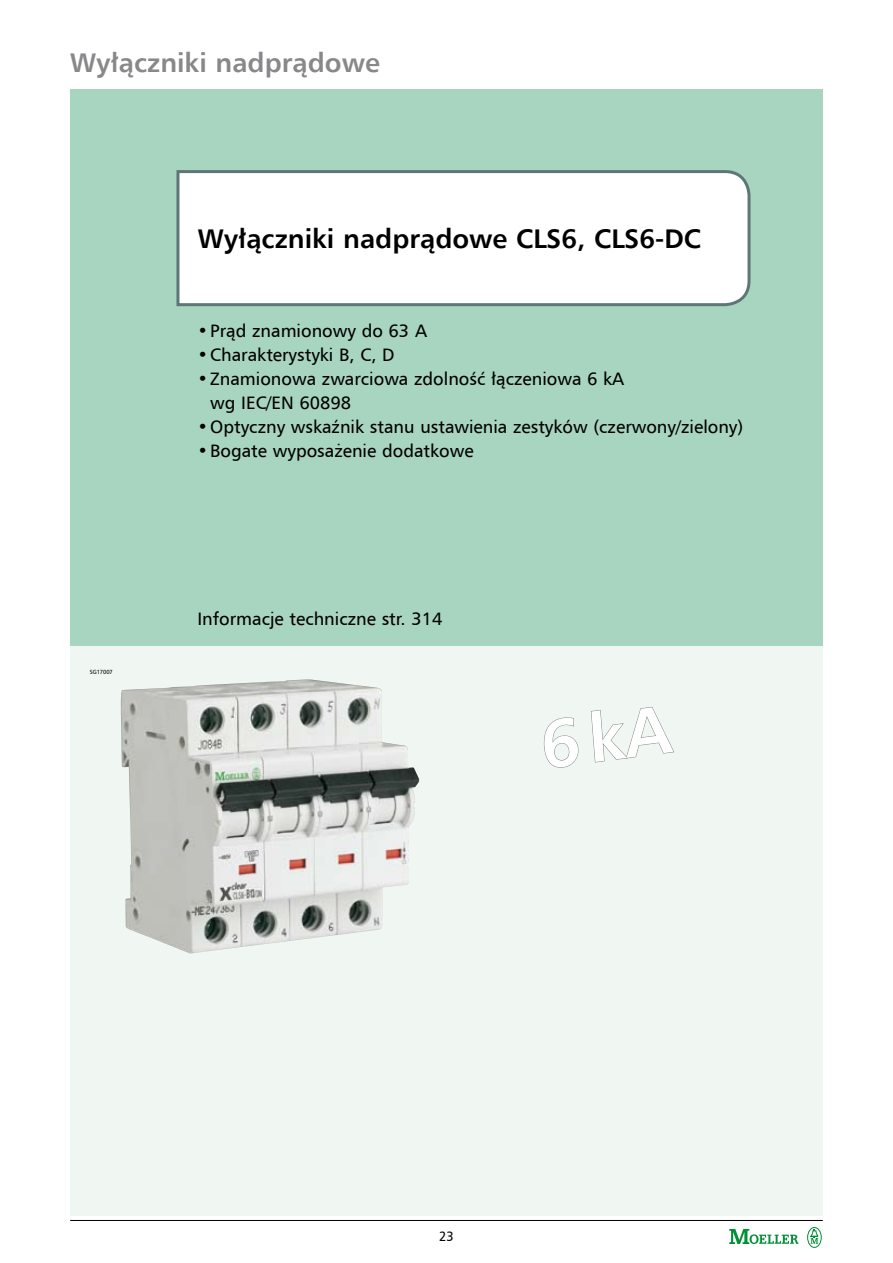
<style>
.page{position:relative;width:893px;height:1263px;background:#fff}
.page>*{position:absolute;margin:0;border:0;box-sizing:border-box;transform-origin:0 0}
.t1{font:700 27px "Humnst 777 EU";color:#000}
.t2{font:700 27px "Humnst 777 EU";color:#87888a}
.t3{font:18px/24px "Humnst 777 EU";color:#000}
.t4{font:13.5px "Humnst 777 EU";color:#000;scale:.94 1}
.t5{font:6px "Humnst 777 EU";color:#000;scale:.94 1}
</style>
<div class="page">
<hr style="left:70px;top:1220px;width:753px;height:1px;background:#000">
<svg style="left:729px;top:1229px;width:69px;height:15px"></svg>
<svg style="left:810px;top:1229px;width:9px;height:15px"></svg>
<div style="left:807px;top:1227px;width:15px;height:21px;border:1px solid #009036;border-radius:50%"></div>
<div style="left:70px;top:89px;width:753px;height:557px;background:#a8d5bf"></div>
<svg style="left:176px;top:170px;width:575px;height:137px;background:#f5f7f7"></svg>
<div style="left:70px;top:646px;width:753px;height:570px;background:#f0f7f3"></div>
<img style="left:121px;top:679px;width:298px;height:274px">
<svg style="left:543px;top:706px;width:131px;height:62px"></svg>
<p class="t2" style="left:70px;top:45px;width:311px">Wyłączniki nadprądowe</p>
<p class="t1" style="left:198px;top:222px;width:505px">Wyłączniki nadprądowe CLS6, CLS6-DC</p>
<p class="t3" style="left:197px;top:318px;width:231px">•Prąd znamionowy do 63 A</p>
<p class="t3" style="left:197px;top:342px;width:199px">•Charakterystyki B, C, D</p>
<p class="t3" style="left:210px;top:366px;width:415px;text-indent:-13px">•Znamionowa zwarciowa zdolność łączeniowa 6 kA wg IEC/EN 60898</p>
<p class="t3" style="left:197px;top:414px;width:547px">•Optyczny wskaźnik stanu ustawienia zestyków (czerwony/zielony)</p>
<p class="t3" style="left:197px;top:438px;width:278px">•Bogate wyposażenie dodatkowe</p>
<p class="t5" style="left:90px;top:668px;width:26px">SG17007</p>
<p class="t3" style="left:197px;top:606px;width:246px">Informacje techniczne str. 314</p>
<p class="t4" style="left:439px;top:1227px;width:17px">23</p>
</div>
